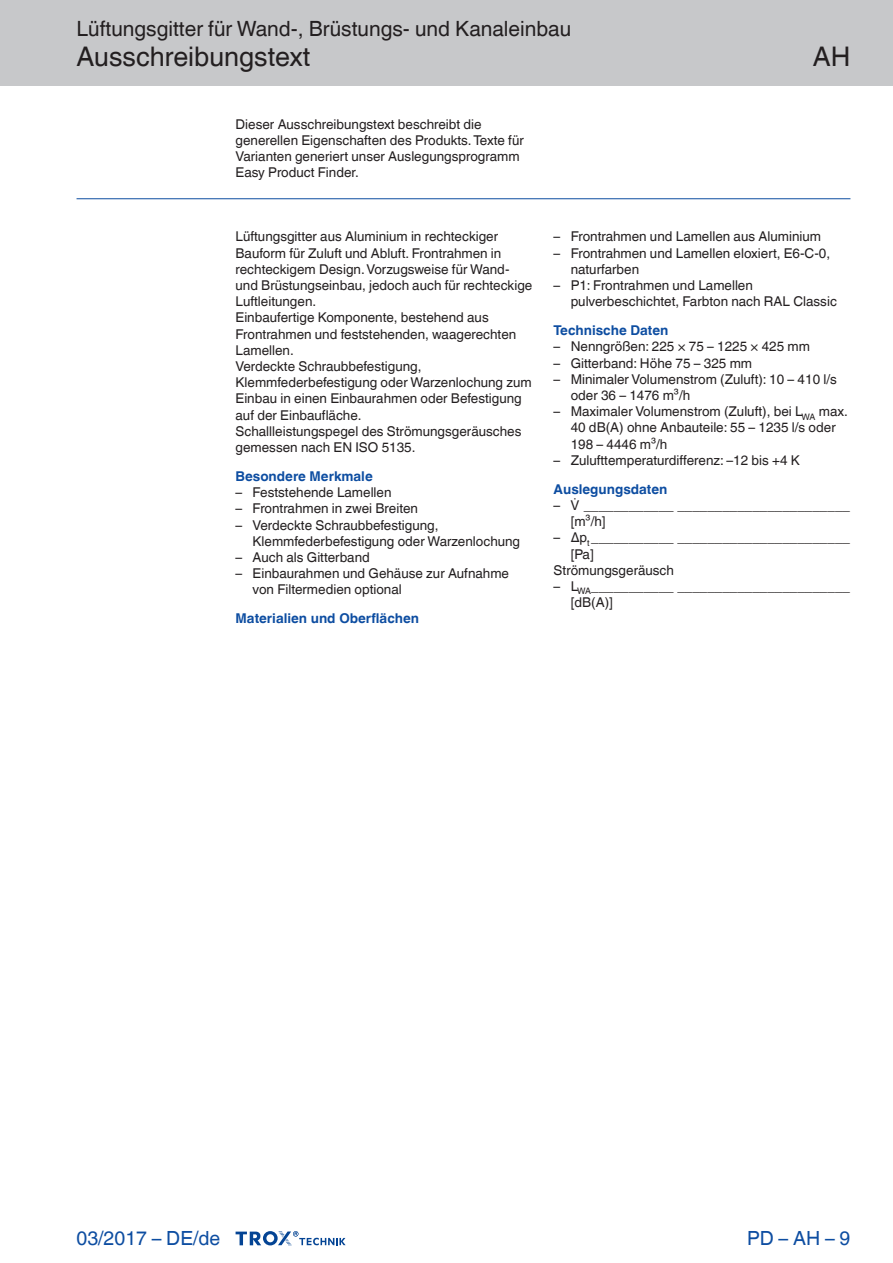
<style>
.page{position:relative;width:893px;height:1263px;background:#fff}
.page>*{position:absolute;margin:0;border:0;box-sizing:border-box;transform-origin:0 0}
.Navigation_2{font:27px "TROX Helvetica";color:#231f20}
.Navigation_3{font:27px "TROX Helvetica";color:#231f20}
.Navigation_1{font:21px "TROX Helvetica";color:#231f20}
.country{font:19.5px "TROX Helvetica";color:#0d4da1}
.pagina_li-re{font:19.5px "TROX Helvetica";color:#0d4da1}
.descr_txt_section_li{font:13.5px/16.2px "TROX Helvetica";color:#231f20}
.descr_txt_section_pa{font:13.5px/16.2px "TROX Helvetica";color:#231f20}
.descr_txt_section_ti{font:700 13.5px "TROX Helvetica";color:#0d4da1}
</style>
<div class="page">
<div style="left:0;top:0;width:893px;height:85px;background:#c7c8ca"></div>
<svg style="left:236px;top:1231px;width:110px;height:15px"></svg>
<hr style="left:77px;top:198px;width:773px;height:1px;background:#0d4da1">
<p class="Navigation_1" style="left:77px;top:17px;width:496px">Lüftungsgitter für Wand-, Brüstungs- und Kanaleinbau</p>
<p class="Navigation_2" style="left:77px;top:41px;width:235px">Ausschreibungstext</p>
<p class="descr_txt_section_pa" style="left:236px;top:116px;width:290px">Dieser Ausschreibungstext beschreibt die generellen Eigenschaften des Produkts. Texte für Varianten generiert unser Auslegungsprogramm Easy Product Finder.</p>
<p class="Navigation_3" style="left:813px;top:41px;width:39px">AH</p>
<p class="descr_txt_section_pa" style="left:236px;top:229px;width:298px">Lüftungsgitter aus Aluminium in rechteckiger Bauform für Zuluft und Abluft. Frontrahmen in rechteckigem Design. Vorzugsweise für Wand&shy;und Brüstungseinbau, jedoch auch für rechteckige Luftleitungen.</p>
<p class="descr_txt_section_pa" style="left:236px;top:310px;width:282px">Einbaufertige Komponente, bestehend aus<br>Frontrahmen und feststehenden, waagerechten<br>Lamellen.</p>
<p class="descr_txt_section_pa" style="left:236px;top:358px;width:298px">Verdeckte Schraubbefestigung, Klemmfederbefestigung oder Warzenlochung zum Einbau in einen Einbaurahmen oder Befestigung auf der Einbaufläche.</p>
<p class="descr_txt_section_pa" style="left:236px;top:423px;width:287px">Schallleistungspegel des Strömungsgeräusches gemessen nach EN ISO 5135.</p>
<p class="descr_txt_section_ti" style="left:236px;top:468px;width:139px">Besondere Merkmale</p>
<p class="descr_txt_section_li" style="left:236px;top:484px;width:157px">– Feststehende Lamellen</p>
<p class="descr_txt_section_li" style="left:236px;top:501px;width:184px">– Frontrahmen in zwei Breiten</p>
<p class="descr_txt_section_li" style="left:253px;top:517px;width:269px;text-indent:-17px">– Verdeckte Schraubbefestigung,<br>Klemmfederbefestigung oder Warzenlochung</p>
<p class="descr_txt_section_li" style="left:236px;top:549px;width:136px">– Auch als Gitterband</p>
<p class="descr_txt_section_li" style="left:253px;top:565px;width:258px;text-indent:-17px">– Einbaurahmen und Gehäuse zur Aufnahme von Filtermedien optional</p>
<p class="descr_txt_section_ti" style="left:236px;top:611px;width:185px">Materialien und Oberflächen</p>
<p class="descr_txt_section_li" style="left:554px;top:229px;width:269px">– Frontrahmen und Lamellen aus Aluminium</p>
<p class="descr_txt_section_li" style="left:571px;top:245px;width:261px;text-indent:-17px">– Frontrahmen und Lamellen eloxiert, E6-C-0, naturfarben</p>
<p class="descr_txt_section_li" style="left:571px;top:277px;width:268px;text-indent:-17px">– P1: Frontrahmen und Lamellen pulverbeschichtet, Farbton nach RAL Classic</p>
<p class="descr_txt_section_ti" style="left:554px;top:323px;width:116px">Technische Daten</p>
<p class="descr_txt_section_li" style="left:554px;top:339px;width:258px">– Nenngrößen: 225 × 75 – 1225 × 425 mm</p>
<p class="descr_txt_section_li" style="left:554px;top:355px;width:200px">– Gitterband: Höhe 75 – 325 mm</p>
<p class="descr_txt_section_li" style="left:571px;top:371px;width:268px;text-indent:-17px">– Minimaler Volumenstrom (Zuluft): 10 – 410 l/s oder 36 – 1476 m³/h</p>
<p class="descr_txt_section_li" style="left:571px;top:403px;width:279px;text-indent:-17px">– Maximaler Volumenstrom (Zuluft), bei L<sub>WA</sub> max.<br>40 dB(A) ohne Anbauteile: 55 – 1235 l/s oder<br>198 – 4446 m³/h</p>
<p class="descr_txt_section_li" style="left:554px;top:452px;width:248px">– Zulufttemperaturdifferenz: –12 bis +4 K</p>
<p class="descr_txt_section_ti" style="left:554px;top:481px;width:115px">Auslegungsdaten</p>
<p class="descr_txt_section_li" style="left:571px;top:497px;width:281px;text-indent:-17px">– ____________ _______________________ [m³/h]</p>
<p class="descr_txt_section_li" style="left:571px;top:530px;width:281px;text-indent:-17px">– Δp<sub>t</sub> ___________ _______________________ [Pa]</p>
<p class="descr_txt_section_pa" style="left:554px;top:562px;width:122px">Strömungsgeräusch</p>
<p class="descr_txt_section_li" style="left:571px;top:578px;width:281px;text-indent:-17px">– L<sub>WA</sub>___________ _______________________ [dB(A)]</p>
<p class="country" style="left:77px;top:1227px;width:145px">03/2017 – DE/de</p>
<p class="pagina_li-re" style="left:747px;top:1227px;width:105px">PD – AH – 9</p>
</div>
